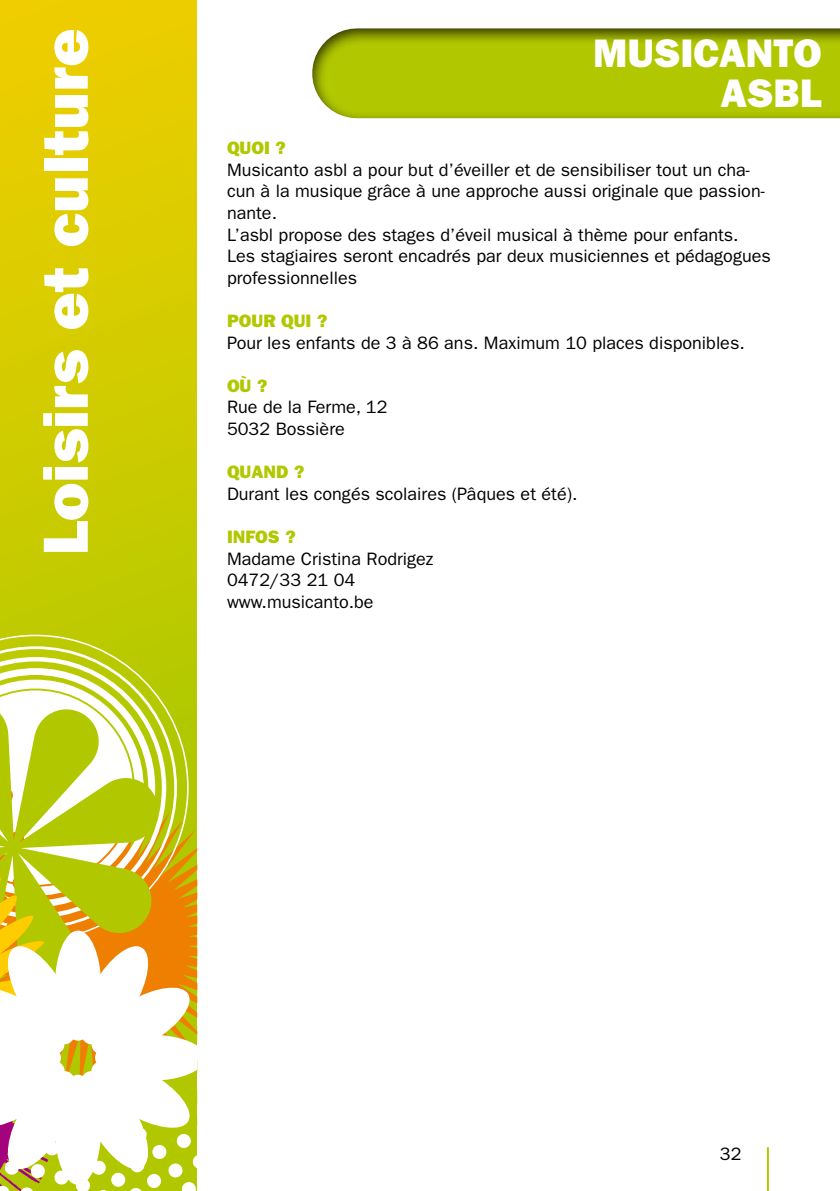
<style>
.page{position:relative;width:840px;height:1191px;background:#fff}
.page>*{position:absolute;margin:0;border:0;box-sizing:border-box;transform-origin:0 0}
.t1{font:64px "ITC Franklin Gothic Std Hvy";color:#fff}
.t2{font:40px/40px "ITC Franklin Gothic Std Hvy";color:#fff;text-align:right}
.t3{font:18px/21.6px "ITC Franklin Gothic Std";color:#000}
.t4{font:18px "ITC Franklin Gothic Std Hvy";color:#b1c800}
</style>
<div class="page">
<svg style="left:0;top:0;width:196px;height:668px;background:#d6cc00"></svg>
<svg style="left:0;top:634px;width:188px;height:34px;background:#c4d123"></svg>
<svg style="left:0;top:668px;width:197px;height:523px"></svg>
<div style="left:312px;top:27px;width:527px;height:94px;background:#000;opacity:.75"></div>
<hr style="left:766px;top:1147px;width:2px;height:44px;background:#b1c800">
<h1 class="t1" style="left:28px;top:555px;width:529px;rotate:-90deg">Loisirs et culture</h1>
<h2 class="t2" style="left:593px;top:33px;width:229px">MUSICANTO<br>ASBL</h2>
<p class="t4" style="left:227px;top:137px;width:61px">QUOI ?</p>
<p class="t3" style="left:227px;top:159px;width:545px">Musicanto asbl a pour but d’éveiller et de sensibiliser tout un cha&shy;cun à la musique grâce à une approche aussi originale que passion&shy;nante.<br>L’asbl propose des stages d’éveil musical à thème pour enfants.<br>Les stagiaires seront encadrés par deux musiciennes et pédagogues professionnelles</p>
<p class="t4" style="left:227px;top:310px;width:102px">POUR QUI ?</p>
<p class="t3" style="left:227px;top:332px;width:519px">Pour les enfants de 3 à 86 ans. Maximum 10 places disponibles.</p>
<p class="t4" style="left:227px;top:375px;width:42px">OÙ ?</p>
<p class="t3" style="left:227px;top:397px;width:162px">Rue de la Ferme, 12<br>5032 Bossière</p>
<p class="t4" style="left:227px;top:461px;width:79px">QUAND ?</p>
<p class="t3" style="left:227px;top:483px;width:352px">Durant les congés scolaires (Pâques et été).</p>
<p class="t4" style="left:227px;top:526px;width:70px">INFOS ?</p>
<p class="t3" style="left:227px;top:548px;width:208px">Madame Cristina Rodrigez<br>0472/33 21 04 www.musicanto.be</p>
<p class="t3" style="left:719px;top:1142px;width:23px">32</p>
</div>
